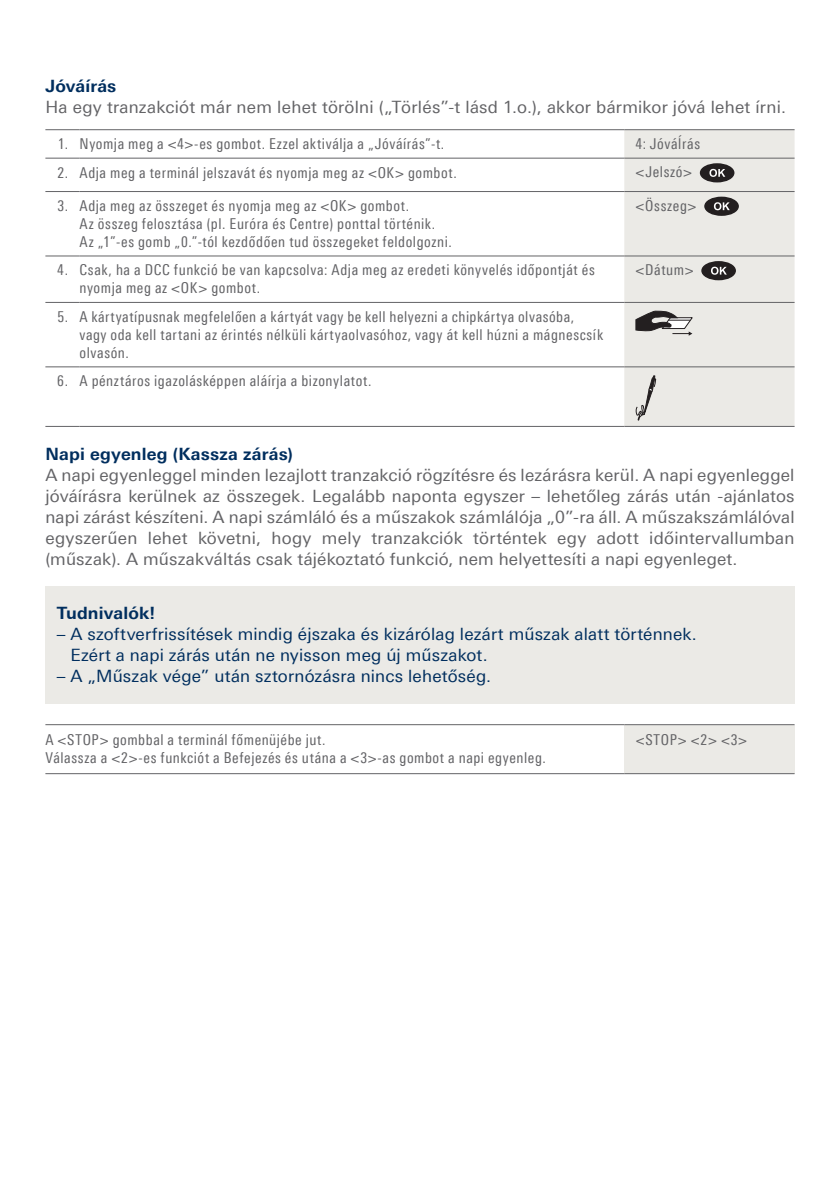
<style>
.page{position:relative;width:840px;height:1191px;background:#fff}
.page>*{position:absolute;margin:0;border:0;box-sizing:border-box;transform-origin:0 0}
.t1{font:17px/21px "Linotype Univers 430";letter-spacing:.01em;color:#636366;text-align:justify}
.t2{font:17px/21px "Linotype Univers 430";letter-spacing:.01em;color:#002e5e}
.t3{font:700 17px "Linotype Univers 630";letter-spacing:.01em;color:#002e5e}
.t4{font:15px/18px "Linotype Univers 420 Cn";letter-spacing:.035em;color:#636366}
</style>
<div class="page">
<div style="left:624px;top:130px;width:170px;height:296px;background:#ebeae6"></div>
<hr style="left:45px;top:129px;width:34px;height:1px;background:#636366">
<hr style="left:79px;top:129px;width:545px;height:1px;background:#636366">
<hr style="left:624px;top:129px;width:170px;height:1px;background:#636366">
<hr style="left:45px;top:158px;width:34px;height:1px;background:#636366">
<hr style="left:79px;top:158px;width:545px;height:1px;background:#636366">
<hr style="left:624px;top:158px;width:170px;height:1px;background:#636366">
<hr style="left:45px;top:191px;width:34px;height:1px;background:#636366">
<hr style="left:79px;top:191px;width:545px;height:1px;background:#636366">
<hr style="left:624px;top:191px;width:170px;height:1px;background:#636366">
<hr style="left:45px;top:256px;width:34px;height:1px;background:#636366">
<hr style="left:79px;top:256px;width:545px;height:1px;background:#636366">
<hr style="left:624px;top:256px;width:170px;height:1px;background:#636366">
<hr style="left:45px;top:302px;width:34px;height:1px;background:#636366">
<hr style="left:79px;top:302px;width:545px;height:1px;background:#636366">
<hr style="left:624px;top:302px;width:170px;height:1px;background:#636366">
<hr style="left:45px;top:366px;width:34px;height:1px;background:#636366">
<hr style="left:79px;top:366px;width:545px;height:1px;background:#636366">
<hr style="left:624px;top:366px;width:170px;height:1px;background:#636366">
<hr style="left:79px;top:426px;width:545px;height:1px;background:#636366">
<hr style="left:624px;top:426px;width:170px;height:1px;background:#636366">
<hr style="left:45px;top:426px;width:34px;height:1px;background:#636366">
<div style="left:700px;top:164px;width:33px;height:18px;background:#231f20;border-radius:50%"></div>
<div style="left:699px;top:163px;width:35px;height:19px;border:2px solid #231f20;border-radius:50%"></div>
<svg style="left:709px;top:169px;width:16px;height:8px"></svg>
<div style="left:704px;top:197px;width:33px;height:18px;background:#231f20;border-radius:50%"></div>
<div style="left:703px;top:197px;width:35px;height:19px;border:2px solid #231f20;border-radius:50%"></div>
<svg style="left:713px;top:202px;width:16px;height:8px"></svg>
<div style="left:701px;top:262px;width:33px;height:17px;background:#231f20;border-radius:50%"></div>
<div style="left:701px;top:261px;width:34px;height:19px;border:2px solid #231f20;border-radius:50%"></div>
<svg style="left:711px;top:267px;width:15px;height:8px"></svg>
<svg style="left:635px;top:311px;width:57px;height:25px"></svg>
<svg style="left:635px;top:375px;width:20px;height:45px"></svg>
<div style="left:45px;top:586px;width:749px;height:117px;background:#ebeae6"></div>
<div style="left:624px;top:724px;width:170px;height:49px;background:#ebeae6"></div>
<hr style="left:45px;top:724px;width:579px;height:1px;background:#636366">
<hr style="left:624px;top:724px;width:170px;height:1px;background:#636366">
<hr style="left:45px;top:773px;width:579px;height:1px;background:#636366">
<hr style="left:624px;top:773px;width:170px;height:1px;background:#636366">
<p class="t3" style="left:45px;top:75px;width:72px">Jóváírás</p>
<p class="t1" style="left:45px;top:96px;width:741px">Ha egy tranzakciót már nem lehet törölni („Törlés”-t lásd 1.o.), akkor bármikor jóvá lehet írni.</p>
<p class="t4" style="left:58px;top:135px;width:388px">1. Nyomja meg a &lt;4&gt;-es gombot. Ezzel aktiválja a „Jóváírás”-t.</p>
<p class="t4" style="left:635px;top:135px;width:66px">4: Jóváĺrás</p>
<p class="t4" style="left:57px;top:163px;width:401px">2. Adja meg a terminál jelszavát és nyomja meg az &lt;OK&gt; gombot.</p>
<p class="t4" style="left:635px;top:163px;width:58px">&lt;Jelszó&gt;</p>
<p class="t4" style="left:79px;top:196px;width:374px;text-indent:-22px">3. Adja meg az összeget és nyomja meg az &lt;OK&gt; gombot.<br>Az összeg felosztása (pl. Euróra és Centre) ponttal történik.<br>Az „1”-es gomb „0.”-tól kezdődően tud összegeket feldolgozni.</p>
<p class="t4" style="left:635px;top:196px;width:62px">&lt;Összeg&gt;</p>
<p class="t4" style="left:79px;top:261px;width:516px;text-indent:-22px">4. Csak, ha a DCC funkció be van kapcsolva: Adja meg az eredeti könyvelés időpontját és nyomja meg az &lt;OK&gt; gombot.</p>
<p class="t4" style="left:635px;top:261px;width:59px">&lt;Dátum&gt;</p>
<p class="t4" style="left:79px;top:307px;width:525px;text-indent:-22px">5. A kártyatípusnak megfelelően a kártyát vagy be kell helyezni a chipkártya olvasóba, vagy oda kell tartani az érintés nélküli kártyaolvasóhoz, vagy át kell húzni a mágnescsík olvasón.</p>
<p class="t4" style="left:57px;top:372px;width:315px">6. A pénztáros igazolásképpen aláírja a bizonylatot.</p>
<p class="t3" style="left:45px;top:444px;width:249px">Napi egyenleg (Kassza zárás)</p>
<p class="t1" style="left:45px;top:464px;width:750px">A napi egyenleggel minden lezajlott tranzakció rögzítésre és lezárásra kerül. A napi egyenleggel jóváírásra kerülnek az összegek. Legalább naponta egyszer – lehetőleg zárás után -ajánlatos napi zárást készíteni. A napi számláló és a műszakok számlálója „0”-ra áll. A műszakszámlálóval egyszerűen lehet követni, hogy mely tranzakciók történtek egy adott időintervallumban (műszak). A műszakváltás csak tájékoztató funkció, nem helyettesíti a napi egyenleget.</p>
<p class="t3" style="left:57px;top:603px;width:100px">Tudnivalók!</p>
<p class="t2" style="left:70px;top:624px;width:627px;text-indent:-14px">– A szoftverfrissítések mindig éjszaka és kizárólag lezárt műszak alatt történnek.<br>Ezért a napi zárás után ne nyisson meg új műszakot.</p>
<p class="t2" style="left:57px;top:666px;width:435px">– A „Műszak vége” után sztornózásra nincs lehetőség.</p>
<p class="t4" style="left:45px;top:731px;width:501px">A &lt;STOP&gt; gombbal a terminál főmenüjébe jut.<br>Válassza a &lt;2&gt;-es funkciót a Befejezés és utána a &lt;3&gt;-as gombot a napi egyenleg.</p>
<p class="t4" style="left:635px;top:731px;width:113px">&lt;STOP&gt; &lt;2&gt; &lt;3&gt;</p>
</div>
